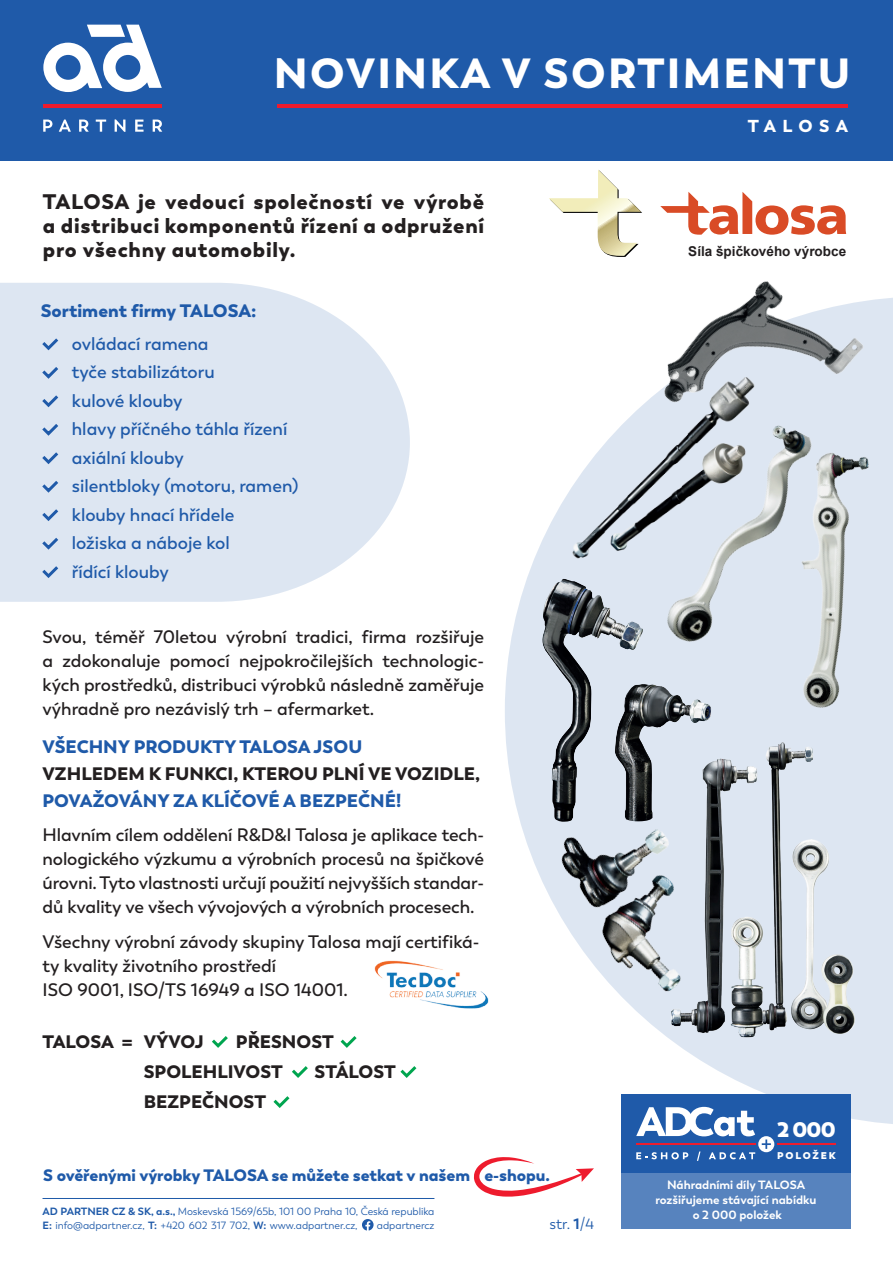
<style>
.page{position:relative;width:893px;height:1263px;background:#fff}
.page>*{position:absolute;margin:0;border:0;box-sizing:border-box;transform-origin:0 0}
.t1{font:900 42px "Trenda";letter-spacing:.055em;color:#fff}
.t2{font:900 21px/24px "Trenda";letter-spacing:.03em;color:#231f20;text-align:justify}
.t3{font:800 21px "Trenda";color:#fff}
.t4{font:600 18px/24px "Trenda";color:#231f20;text-align:justify}
.t5{font:600 18px/28.5px "Trenda";color:#1f5aa9}
.t6{font:900 18px/30px "Trenda";color:#231f20}
.t7{font:900 18px "Trenda";color:#1f5aa9}
.t8{font:900 17.25px "Trenda";letter-spacing:.355em;color:#fff}
.t9{font:900 16.5px "Trenda";letter-spacing:-.005em;color:#1f5aa9}
.t10{font:15px "Trenda";color:#1f5aa9}
.t11{font:700 13.5px "Arial";color:#231f20}
.t12{font:700 12px/15px "Trenda";color:#fff;text-align:center}
.t13{font:10.5px/13.5px "Trenda";color:#1f5aa9}
.t14{font:800 9.75px "Trenda";letter-spacing:.19em;color:#fff}
.s1{font-weight:700}
.s2{font-weight:700;color:#fff}
</style>
<div class="page">
<svg style="left:505px;top:298px;width:388px;height:827px"></svg>
<img style="left:556px;top:370px;width:97px;height:194px">
<img style="left:542px;top:790px;width:122px;height:229px">
<img style="left:642px;top:281px;width:233px;height:198px">
<img style="left:653px;top:403px;width:240px;height:319px">
<img style="left:664px;top:737px;width:200px;height:303px">
<img style="left:540px;top:580px;width:103px;height:242px">
<svg style="left:0;top:283px;width:410px;height:319px;fill:#dde6f2"></svg>
<svg style="left:39px;top:335px;width:22px;height:17px"></svg>
<svg style="left:39px;top:364px;width:22px;height:17px"></svg>
<svg style="left:39px;top:392px;width:22px;height:17px"></svg>
<svg style="left:39px;top:421px;width:22px;height:17px"></svg>
<svg style="left:39px;top:449px;width:22px;height:17px"></svg>
<svg style="left:39px;top:478px;width:22px;height:17px"></svg>
<svg style="left:39px;top:506px;width:22px;height:17px"></svg>
<svg style="left:39px;top:535px;width:22px;height:17px"></svg>
<svg style="left:39px;top:563px;width:22px;height:17px"></svg>
<svg style="left:340px;top:1036px;width:17px;height:12px"></svg>
<svg style="left:212px;top:1036px;width:16px;height:12px"></svg>
<svg style="left:400px;top:1066px;width:17px;height:12px"></svg>
<svg style="left:292px;top:1066px;width:16px;height:12px"></svg>
<svg style="left:273px;top:1096px;width:17px;height:12px"></svg>
<svg style="left:660px;top:192px;width:186px;height:43px"></svg>
<svg style="left:549px;top:169px;width:93px;height:88px"></svg>
<img style="left:374px;top:960px;width:114px;height:49px">
<hr style="left:43px;top:1198px;width:391px;height:1px;background:#1f5aa9">
<svg style="left:362px;top:1219px;width:12px;height:11px"></svg>
<svg style="left:474px;top:1157px;width:120px;height:40px"></svg>
<div style="left:621px;top:1095px;width:229px;height:78px;background:#1f5aa9"></div>
<div style="left:621px;top:1173px;width:229px;height:55px;background:#5783be"></div>
<div style="left:758px;top:1136px;width:16px;height:16px;background:#fff;border-radius:50%"></div>
<svg style="left:762px;top:1139px;width:9px;height:10px"></svg>
<hr style="left:777px;top:1143px;width:59px;height:2px;background:#ee1d2e">
<svg style="left:636px;top:1107px;width:119px;height:29px"></svg>
<hr style="left:636px;top:1143px;width:119px;height:2px;background:#ee1d2e">
<svg style="left:636px;top:1152px;width:52px;height:7px"></svg>
<svg style="left:697px;top:1151px;width:3px;height:10px"></svg>
<svg style="left:709px;top:1152px;width:46px;height:7px"></svg>
<div style="left:0;top:0;width:893px;height:161px;background:#1f5aa9"></div>
<hr style="left:43px;top:104px;width:119px;height:3px;background:#ee1b2d">
<hr style="left:277px;top:104px;width:571px;height:3px;background:#ee1b2d">
<svg style="left:43px;top:25px;width:119px;height:67px"></svg>
<svg style="left:43px;top:120px;width:9px;height:12px"></svg>
<svg style="left:59px;top:120px;width:12px;height:12px"></svg>
<svg style="left:79px;top:120px;width:10px;height:12px"></svg>
<svg style="left:96px;top:120px;width:10px;height:12px"></svg>
<svg style="left:115px;top:119px;width:10px;height:13px"></svg>
<svg style="left:135px;top:120px;width:9px;height:12px"></svg>
<svg style="left:153px;top:120px;width:9px;height:12px"></svg>
<h1 class="t1" style="left:274px;top:46px;width:578px">NOVINKA V SORTIMENTU</h1>
<p class="t2" style="left:43px;top:189px;width:443px">TALOSA je vedoucí společností ve výrobě a distribuci komponentů řízení a odpružení pro všechny automobily.</p>
<p class="t7" style="left:41px;top:299px;width:217px">Sortiment firmy TALOSA:</p>
<p class="t5" style="left:72px;top:330px;width:228px">ovládací ramena<br>tyče stabilizátoru<br>kulové klouby<br>hlavy příčného táhla řízení axiální klouby<br>silentbloky (motoru, ramen) klouby hnací hřídele<br>ložiska a náboje kol<br>řídící klouby</p>
<p class="t4" style="left:43px;top:625px;width:443px">Svou, téměř 70letou výrobní tradici, firma rozšiřuje a zdokonaluje pomocí nejpokročilejších technologic&shy;kých prostředků, distribuci výrobků následně zaměřuje výhradně pro nezávislý trh – afermarket.</p>
<p class="t7" style="left:43px;top:735px;width:321px">VŠECHNY PRODUKTY TALOSA JSOU</p>
<p class="t6" style="left:43px;top:758px;width:439px">VZHLEDEM K FUNKCI, KTEROU PLNÍ VE VOZIDLE,</p>
<p class="t7" style="left:43px;top:789px;width:360px">POVAŽOVÁNY ZA KLÍČOVÉ A BEZPEČNÉ!</p>
<p class="t4" style="left:43px;top:823px;width:443px">Hlavním cílem oddělení R&amp;D&amp;I Talosa je aplikace tech&shy;nologického výzkumu a výrobních procesů na špičkové úrovni. Tyto vlastnosti určují použití nejvyšších standar&shy;dů kvality ve všech vývojových a výrobních procesech.</p>
<p class="t4" style="left:43px;top:929px;width:438px;text-align:left">Všechny výrobní závody skupiny Talosa mají certifiká&shy;ty kvality životního prostředí<br>ISO 9001, ISO/TS 16949 a ISO 14001.</p>
<p class="t6" style="left:42px;top:1027px;width:92px">TALOSA =</p>
<p class="t6" style="left:144px;top:1027px;width:61px">VÝVOJ</p>
<p class="t6" style="left:144px;top:1027px;width:192px;text-indent:92px">PŘESNOST<br>SPOLEHLIVOST</p>
<p class="t6" style="left:315px;top:1057px;width:83px">STÁLOST</p>
<p class="t6" style="left:144px;top:1087px;width:124px">BEZPEČNOST</p>
<p class="t9" style="left:43px;top:1165px;width:508px">S ověřenými výrobky TALOSA se můžete setkat v našem e-shopu.</p>
<p class="t13" style="left:43px;top:1205px;width:393px"><span class="s1">AD PARTNER CZ &amp; SK, a.s.,</span> Moskevská 1569/65b, 101 00 Praha 10, Česká republika<br><span class="s1">E:</span> info@adpartner.cz, <span class="s1">T:</span> +420 602 317 702, <span class="s1">W:</span> www.adpartner.cz, <span class="s2">F:</span> adpartnercz</p>
<p class="t10" style="left:550px;top:1214px;width:46px">str. <span class="s1">1</span>/4</p>
<p class="t8" style="left:748px;top:114px;width:102px">TALOSA</p>
<p class="t11" style="left:688px;top:242px;width:159px">Síla špičkového výrobce</p>
<p class="t3" style="left:777px;top:1116px;width:60px">2 000</p>
<p class="t14" style="left:777px;top:1149px;width:60px">POLOŽEK</p>
<p class="t12" style="left:655px;top:1177px;width:163px">Náhradními díly TALOSA rozšiřujeme stávající nabídku o 2 000 položek</p>
</div>
